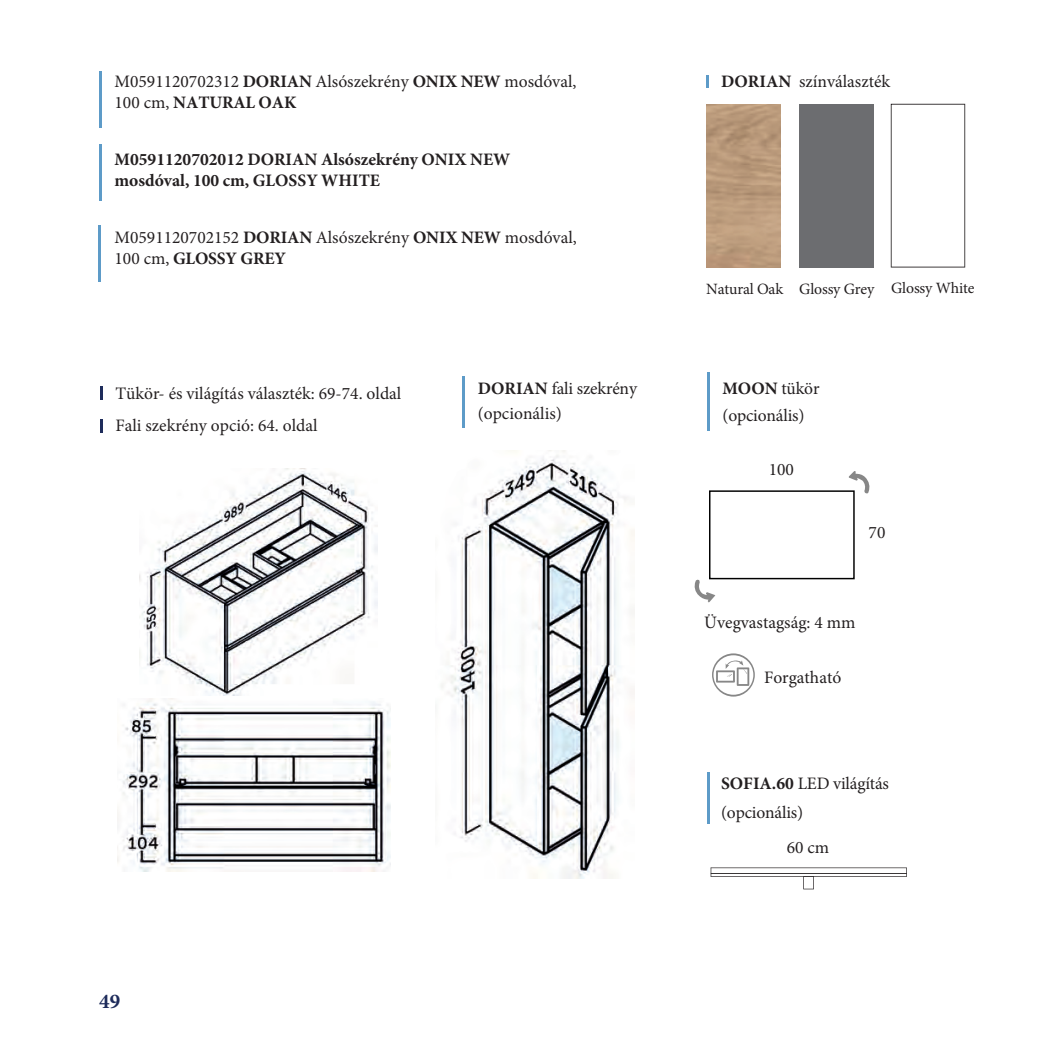
<style>
.page{position:relative;width:1042px;height:1042px;background:#fff}
.page>*{position:absolute;margin:0;border:0;box-sizing:border-box;transform-origin:0 0}
.t1{font:700 21px "Minion Pro";color:#1e2c5b}
.szoveg{font:17.5px/21px "Minion Pro";color:#231f20}
.szoveg-2{font:700 17.5px/21px "Minion Pro";color:#231f20}
.szoveg-3{font:15.75px "Minion Pro";letter-spacing:-.01em;color:#231f20}
.s1{font-weight:700}
</style>
<div class="page">
<svg style="left:706px;top:75px;width:2px;height:13px"></svg>
<svg style="left:891px;top:104px;width:74px;height:163px"></svg>
<div style="left:799px;top:104px;width:75px;height:164px;background:#6c6d70"></div>
<img style="left:706px;top:104px;width:75px;height:164px">
<hr style="left:99px;top:71px;width:3px;height:56px;background:#5d9bc8">
<hr style="left:99px;top:144px;width:3px;height:56px;background:#5d9bc8">
<hr style="left:98px;top:226px;width:2px;height:56px;background:#5d9bc8">
<img style="left:139px;top:469px;width:238px;height:226px">
<img style="left:118px;top:698px;width:273px;height:173px">
<img style="left:441px;top:451px;width:193px;height:428px">
<svg style="left:100px;top:419px;width:3px;height:13px"></svg>
<svg style="left:100px;top:386px;width:3px;height:13px"></svg>
<hr style="left:707px;top:372px;width:2px;height:58px;background:#5d9bc8">
<hr style="left:707px;top:772px;width:2px;height:52px;background:#5d9bc8">
<svg style="left:712px;top:653px;width:43px;height:43px"></svg>
<svg style="left:849px;top:471px;width:21px;height:22px"></svg>
<svg style="left:694px;top:579px;width:21px;height:23px"></svg>
<div style="left:709px;top:490px;width:145px;height:89px;border:1px solid #000"></div>
<svg style="left:710px;top:867px;width:197px;height:22px"></svg>
<hr style="left:462px;top:376px;width:3px;height:52px;background:#5d9bc8">
<p class="szoveg" style="left:115px;top:71px;width:463px">M0591120702312 <span class="s1">DORIAN</span> Alsószekrény <span class="s1">ONIX NEW</span> mosdóval,<br>100 cm, <span class="s1">NATURAL OAK</span></p>
<p class="szoveg-2" style="left:115px;top:149px;width:397px">M0591120702012 DORIAN Alsószekrény ONIX NEW mosdóval, 100 cm, GLOSSY WHITE</p>
<p class="szoveg" style="left:115px;top:227px;width:464px">M0591120702152 <span class="s1">DORIAN</span> Alsószekrény <span class="s1">ONIX NEW</span> mosdóval,<br>100 cm, <span class="s1">GLOSSY GREY</span></p>
<p class="szoveg" style="left:721px;top:71px;width:170px"><span class="s1">DORIAN</span> színválaszték</p>
<p class="szoveg-3" style="left:706px;top:279px;width:79px">Natural Oak</p>
<p class="szoveg-3" style="left:799px;top:279px;width:77px">Glossy Grey</p>
<p class="szoveg-3" style="left:891px;top:277px;width:85px">Glossy White</p>
<p class="szoveg" style="left:115px;top:377px;width:287px;line-height:32.7px">Tükör- és világítás választék: 69-74. oldal<br>Fali szekrény opció: 64. oldal</p>
<p class="szoveg" style="left:722px;top:378px;width:99px"><span class="s1">MOON</span> tükör</p>
<p class="szoveg" style="left:478px;top:376px;width:161px;line-height:24.5px"><span class="s1">DORIAN</span> fali szekrény (opcionális)</p>
<p class="szoveg" style="left:722px;top:405px;width:84px">(opcionális)</p>
<p class="szoveg" style="left:769px;top:459px;width:27px">100</p>
<p class="szoveg" style="left:868px;top:522px;width:18px">70</p>
<p class="szoveg" style="left:704px;top:612px;width:153px">Üvegvastagság: 4 mm</p>
<p class="szoveg" style="left:764px;top:666px;width:79px">Forgatható</p>
<p class="t1" style="left:99px;top:986px;width:22px">49</p>
<p class="szoveg" style="left:721px;top:769px;width:169px;line-height:28.7px"><span class="s1">SOFIA.60</span> LED világítás (opcionális)</p>
<p class="szoveg" style="left:787px;top:837px;width:44px">60 cm</p>
</div>
